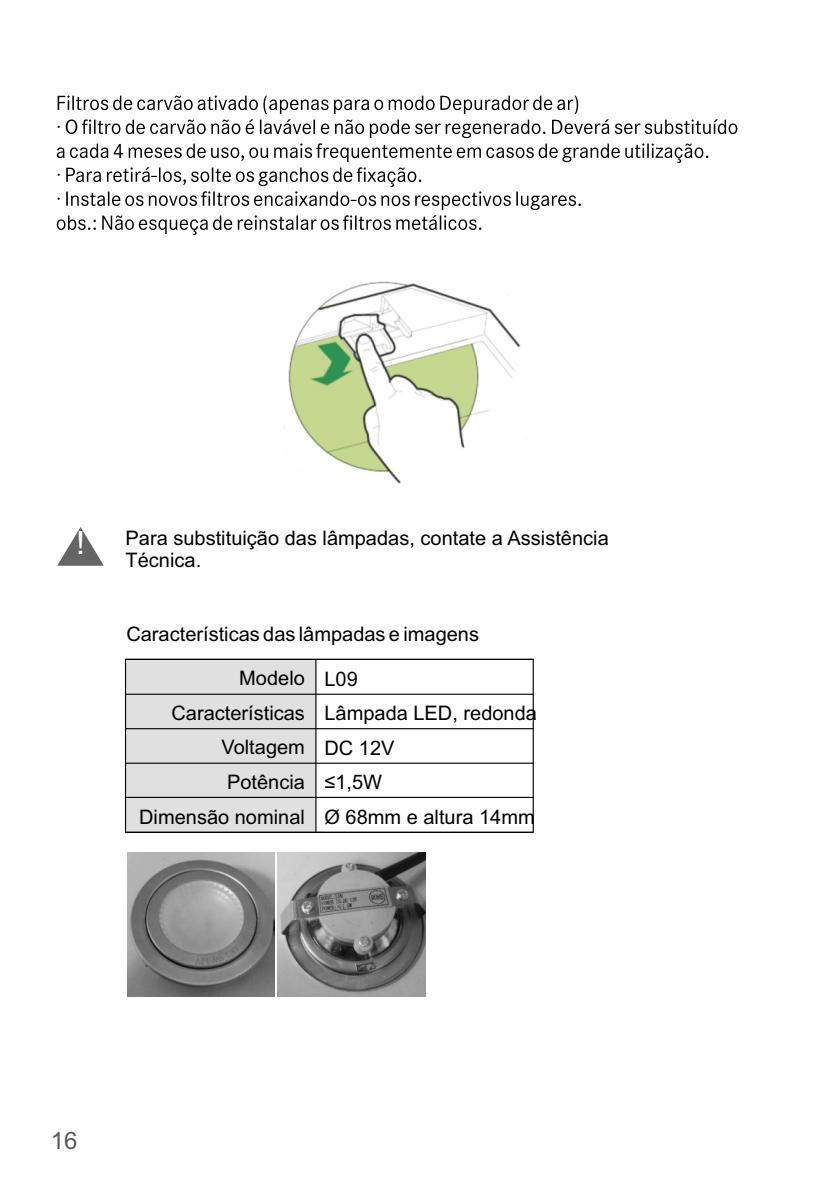
<style>
.page{position:relative;width:840px;height:1191px;background:#fff}
.page>*{position:absolute;margin:0;border:0;box-sizing:border-box;transform-origin:0 0}
.t1{font:32px "Arial";color:#fff}
.t2{font:24px "Arial";color:#595959}
.t3{font:20px/34.6px "Arial";color:#000}
.s1{font-family:"Arial Narrow"}
</style>
<div class="page">
<img style="left:284px;top:281px;width:237px;height:203px">
<svg style="left:57px;top:96px;width:680px;height:139px"></svg>
<svg style="left:57px;top:527px;width:47px;height:39px"></svg>
<div style="left:125px;top:659px;width:191px;height:173px;background:#e0e0e0"></div>
<hr style="left:315px;top:659px;width:1px;height:173px;background:#000">
<hr style="left:125px;top:659px;width:408px;height:1px;background:#000">
<hr style="left:125px;top:762px;width:408px;height:1px;background:#000">
<hr style="left:125px;top:797px;width:408px;height:1px;background:#000">
<hr style="left:125px;top:831px;width:408px;height:2px;background:#000">
<hr style="left:125px;top:728px;width:408px;height:1px;background:#000">
<hr style="left:125px;top:693px;width:408px;height:2px;background:#000">
<img style="left:277px;top:852px;width:148px;height:144px">
<img style="left:127px;top:852px;width:148px;height:144px">
<h1 class="t1" style="left:76px;top:530px;width:10px">!</h1>
<p class="t3" style="left:125px;top:528px;width:484px;line-height:22.4px">Para substituição das lâmpadas, contate a Assistência<br>Técnica.</p>
<p class="t3" style="left:126px;top:619px;width:354px">Características das lâmpadas e imagens</p>
<p class="t3" style="left:139px;top:663px;width:167px;text-align:right">Modelo<br>Características<br>Voltagem<br>Potência<br>Dimensão nominal</p>
<p class="t3" style="left:324px;top:663px;width:214px">L09<br>Lâmpada LED, redonda<br>DC 12V<br><span class="s1">≤</span>1,5W<br>Ø 68mm e altura 14mm</p>
<p class="t2" style="left:51px;top:1131px;width:28px">16</p>
</div>
